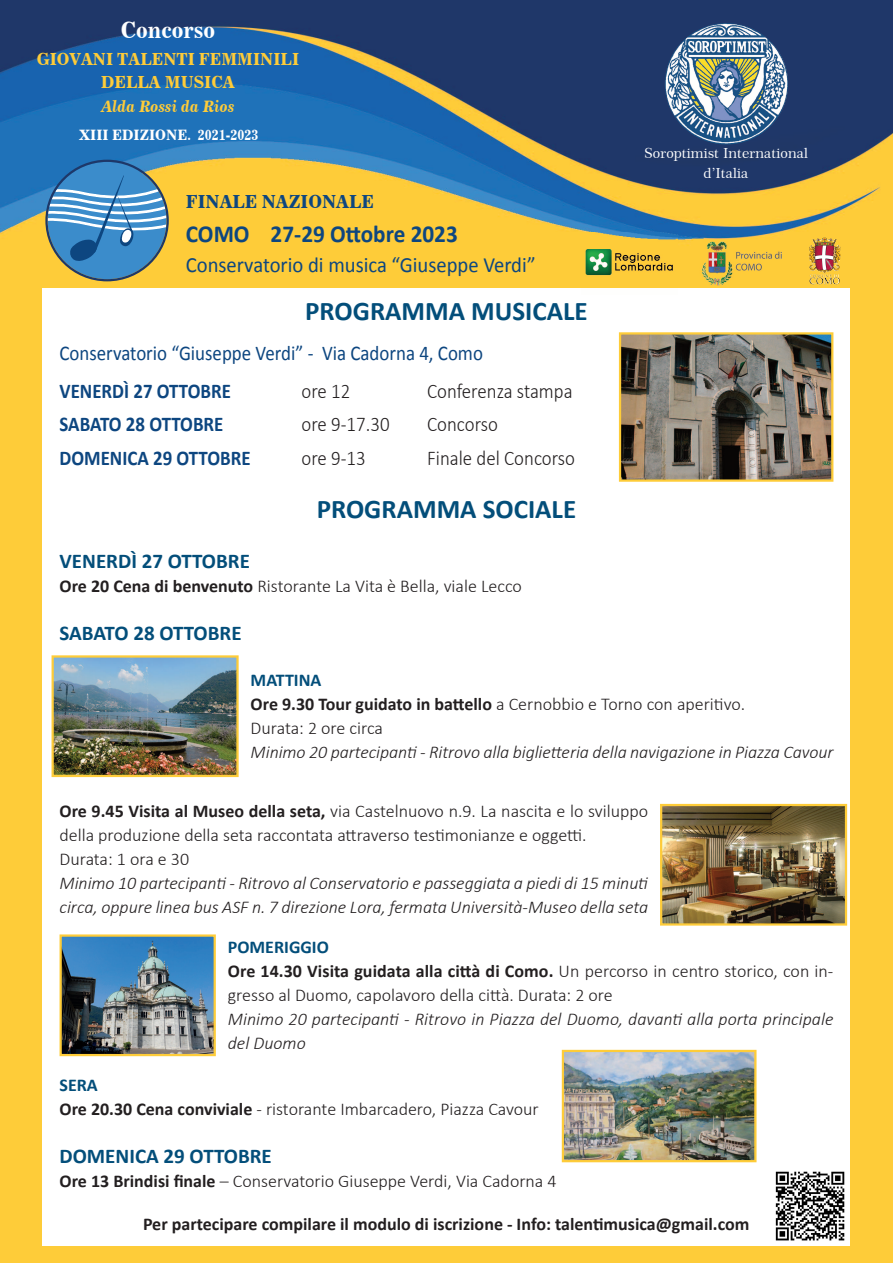
<style>
.page{position:relative;width:893px;height:1263px;background:#fecc39}
.page>*{position:absolute;margin:0;border:0;box-sizing:border-box;transform-origin:0 0}
.t1{font:700 27px "Calibri";color:#034e7a}
.t2{font:700 24.45px "Calibri";color:#0d4680;scale:.95 1}
.t3{font:23.4px "Century 731 BT Bold A";color:#fff;scale:.9 1}
.t4{font:21.75px "Calibri";color:#0d4680;scale:.95 1}
.t5{font:300 21px "Calibri";color:#231f20;scale:.9 1}
.t6{font:700 21px "Calibri";color:#034e7a}
.t7{font:700 21px "Calibri";color:#0d4680;scale:.9 1}
.t8{font:21px "Calibri";color:#0d4680;scale:.9 1}
.t9{font:18.9px "Century 731 BT Bold A";color:#0d4680;scale:.9 1}
.t10{font:300 18px/24px "Calibri";color:#231f20}
.t11{font:italic 300 18px/24px "Calibri";letter-spacing:-.005em;color:#231f20}
.t12{font:700 18px "Calibri";color:#231f20}
.t13{font:17.4px/23px "Century 731 BT Bold A";color:#fecc39;text-align:center;scale:.9 1}
.t14{font:16.5px "Century 731 BT Bold Italic A";color:#fecc39;scale:.9 1}
.t15{font:15px "Century 731 BT Bold A";color:#fff;scale:.9 1}
.t16{font:13.95px/20px "Century 751 BT Roman B";color:#fff;text-align:center;scale:1.05 1}
.s1{font-weight:700}
.s2{font-weight:700;color:#034e7a}
</style>
<div class="page">
<img style="left:0;top:0;width:893px;height:248px">
<svg style="left:45px;top:160px;width:124px;height:121px;background:#6597b1"></svg>
<div style="left:43px;top:289px;width:807px;height:957px;background:#fff"></div>
<img style="left:622px;top:335px;width:208px;height:144px">
<div style="left:619px;top:332px;width:214px;height:150px;border:2px solid #fecc39"></div>
<img style="left:55px;top:658px;width:181px;height:116px">
<div style="left:52px;top:655px;width:187px;height:122px;border:2px solid #fecc39"></div>
<img style="left:663px;top:807px;width:181px;height:115px">
<div style="left:660px;top:804px;width:187px;height:121px;border:2px solid #fecc39"></div>
<img style="left:63px;top:937px;width:150px;height:116px">
<div style="left:60px;top:934px;width:156px;height:122px;border:2px solid #fecc39"></div>
<img style="left:565px;top:1053px;width:188px;height:106px">
<div style="left:562px;top:1050px;width:194px;height:112px;border:2px solid #fecc39"></div>
<img style="left:775px;top:1171px;width:70px;height:70px">
<img style="left:665px;top:23px;width:123px;height:122px;border-radius:50%">
<img style="left:691px;top:241px;width:104px;height:45px">
<img style="left:826px;top:238px;width:15px;height:31px">
<img style="left:581px;top:232px;width:96px;height:57px">
<p class="t3" style="left:121px;top:15px;width:106px">Concorso</p>
<p class="t13" style="left:37px;top:47px;width:293px">GIOVANI TALENTI FEMMINILI<br>DELLA MUSICA</p>
<p class="t14" style="left:101px;top:96px;width:149px">Alda Rossi da Rios</p>
<p class="t15" style="left:79px;top:126px;width:201px">XIII EDIZIONE. 2021-2023</p>
<p class="t9" style="left:186px;top:190px;width:210px">FINALE NAZIONALE</p>
<h2 class="t2" style="left:186px;top:224px;width:288px">COMO 27‐29 Ottobre 2023</h2>
<p class="t4" style="left:186px;top:251px;width:370px">Conservatorio di musica “Giuseppe Verdi”</p>
<h1 class="t1" style="left:305px;top:300px;width:284px">PROGRAMMA MUSICALE</h1>
<p class="t8" style="left:60px;top:340px;width:472px">Conservatorio “Giuseppe Verdi” - Via Cadorna 4, Como</p>
<p class="t7" style="left:60px;top:382px;width:192px">VENERDÌ 27 OTTOBRE</p>
<p class="t5" style="left:302px;top:382px;width:56px">ore 12</p>
<p class="t5" style="left:427px;top:382px;width:163px">Conferenza stampa</p>
<p class="t7" style="left:60px;top:415px;width:184px">SABATO 28 OTTOBRE</p>
<p class="t5" style="left:302px;top:415px;width:99px">ore 9-17.30</p>
<p class="t5" style="left:427px;top:415px;width:80px">Concorso</p>
<p class="t7" style="left:60px;top:449px;width:214px">DOMENICA 29 OTTOBRE</p>
<p class="t5" style="left:302px;top:449px;width:73px">ore 9-13</p>
<p class="t5" style="left:427px;top:449px;width:166px">Finale del Concorso</p>
<h1 class="t1" style="left:317px;top:498px;width:261px">PROGRAMMA SOCIALE</h1>
<p class="t16" style="left:644px;top:143px;width:158px">Soroptimist International d’Italia</p>
<p class="t6" style="left:60px;top:552px;width:192px">VENERDÌ 27 OTTOBRE</p>
<p class="t10" style="left:60px;top:575px;width:464px"><span class="s1">Ore 20 Cena di benvenuto</span> Ristorante La Vita è Bella, viale Lecco</p>
<p class="t6" style="left:60px;top:624px;width:184px">SABATO 28 OTTOBRE</p>
<p class="t10" style="left:251px;top:670px;width:496px"><span class="s2">MATTINA<br></span><span class="s1">Ore 9.30 Tour guidato in battello</span> a Cernobbio e Torno con aperitivo.<br>Durata: 2 ore circa</p>
<p class="t11" style="left:251px;top:742px;width:585px">Minimo 20 partecipanti - Ritrovo alla biglietteria della navigazione in Piazza Cavour</p>
<p class="t10" style="left:60px;top:800px;width:590px"><span class="s1">Ore 9.45 Visita al Museo della seta,</span> via Castelnuovo n.9. La nascita e lo sviluppo della produzione della seta raccontata attraverso testimonianze e oggetti.<br>Durata: 1 ora e 30</p>
<p class="t11" style="left:60px;top:872px;width:590px">Minimo 10 partecipanti - Ritrovo al Conservatorio e passeggiata a piedi di 15 minuti circa, oppure linea bus ASF n. 7 direzione Lora, fermata Università-Museo della seta</p>
<p class="t10" style="left:228px;top:937px;width:607px"><span class="s2">POMERIGGIO<br></span><span class="s1">Ore 14.30 Visita guidata alla città di Como.</span> Un percorso in centro storico, con in&shy;gresso al Duomo, capolavoro della città. Durata: 2 ore</p>
<p class="t11" style="left:228px;top:1009px;width:607px">Minimo 20 partecipanti - Ritrovo in Piazza del Duomo, davanti alla porta principale del Duomo</p>
<p class="t10" style="left:60px;top:1075px;width:481px"><span class="s2">SERA<br></span><span class="s1">Ore 20.30 Cena conviviale</span> - ristorante Imbarcadero, Piazza Cavour</p>
<p class="t6" style="left:60px;top:1147px;width:214px">DOMENICA 29 OTTOBRE</p>
<p class="t10" style="left:60px;top:1171px;width:499px"><span class="s1">Ore 13 Brindisi finale</span> – Conservatorio Giuseppe Verdi, Via Cadorna 4</p>
<p class="t12" style="left:143px;top:1216px;width:608px">Per partecipare compilare il modulo di iscrizione ‐ Info: talentimusica@gmail.com</p>
</div>
